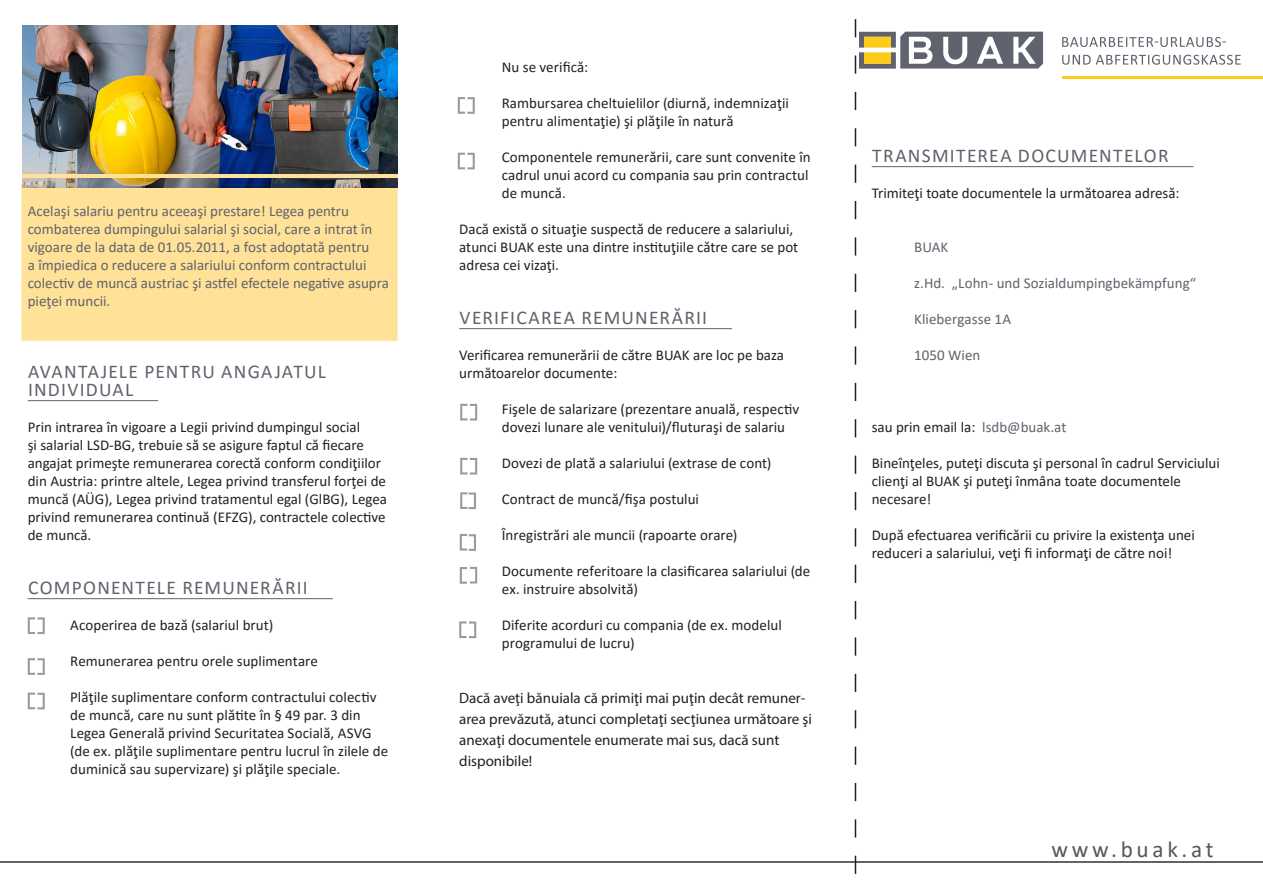
<style>
.page{position:relative;width:1263px;height:893px;background:#fff}
.page>*{position:absolute;margin:0;border:0;box-sizing:border-box;transform-origin:0 0}
.t1{font:23.25px "Calibri";letter-spacing:.16em;color:#57585a}
.Überschriften{font:19.5px/18px "Calibri";letter-spacing:.06em;color:#60626d}
.TEXTEingerückter{font:15px/18px "Calibri";color:#231f20}
.Fliesstext{font:15px/18px "Calibri";color:#231f20}
.Fliesstext-2{font:15px/18px "Calibri";color:#60626d}
.t2{font:15px/21px "Myriad Pro";color:#231f20}
.TEXTEingerückter-2{font:15px "Calibri";letter-spacing:.005em;color:#60626d}
.s1{color:#60626d}
</style>
<div class="page">
<svg style="left:1062px;top:55px;width:179px;height:10px"></svg>
<svg style="left:1062px;top:37px;width:164px;height:10px"></svg>
<hr style="left:1062px;top:76px;width:201px;height:2px;background:#fecb1b">
<hr style="left:0;top:861px;width:1263px;height:1px;background:#60626d">
<div style="left:21px;top:184px;width:376px;height:157px;background:#ffe297;border:2px solid #ffe297"></div>
<hr style="left:459px;top:328px;width:273px;height:1px;background:#60626d">
<hr style="left:872px;top:166px;width:321px;height:1px;background:#60626d">
<hr style="left:28px;top:400px;width:130px;height:1px;background:#60626d">
<hr style="left:28px;top:598px;width:305px;height:1px;background:#60626d">
<svg style="left:28px;top:617px;width:17px;height:17px"></svg>
<svg style="left:28px;top:658px;width:17px;height:17px"></svg>
<svg style="left:28px;top:693px;width:17px;height:16px"></svg>
<svg style="left:458px;top:97px;width:17px;height:17px"></svg>
<svg style="left:458px;top:153px;width:17px;height:16px"></svg>
<svg style="left:460px;top:404px;width:17px;height:17px"></svg>
<svg style="left:460px;top:458px;width:17px;height:17px"></svg>
<svg style="left:460px;top:492px;width:16px;height:17px"></svg>
<svg style="left:460px;top:534px;width:16px;height:17px"></svg>
<svg style="left:460px;top:567px;width:17px;height:17px"></svg>
<svg style="left:855px;top:19px;width:188px;height:855px"></svg>
<svg style="left:459px;top:621px;width:17px;height:17px"></svg>
<img style="left:22px;top:26px;width:376px;height:161px">
<hr style="left:22px;top:175px;width:376px;height:3px;background:#ffe297">
<p class="Fliesstext-2" style="left:28px;top:202px;width:363px">Acelaşi salariu pentru aceeaşi prestare! Legea pentru combaterea dumpingului salarial şi social, care a intrat în vigoare de la data de 01.05.2011, a fost adoptată pentru<br>a împiedica o reducere a salariului conform contractului colectiv de muncă austriac şi astfel efectele negative asupra pieţei muncii.</p>
<p class="Überschriften" style="left:28px;top:362px;width:299px">AVANTAJELE PENTRU ANGAJATUL<br>INDIVIDUAL</p>
<p class="Fliesstext" style="left:28px;top:418px;width:361px">Prin intrarea în vigoare a Legii privind dumpingul social<br>şi salarial LSD-BG, trebuie să se asigure faptul că fiecare angajat primeşte remunerarea corectă conform condiţiilor din Austria: printre altele, Legea privind transferul forţei de muncă (AÜG), Legea privind tratamentul egal (GlBG), Legea privind remunerarea continuă (EFZG), contractele colective de muncă.</p>
<p class="Überschriften" style="left:28px;top:578px;width:281px">COMPONENTELE REMUNERĂRII</p>
<p class="TEXTEingerückter" style="left:70px;top:616px;width:204px">Acoperirea de bază (salariul brut)</p>
<p class="TEXTEingerückter" style="left:70px;top:652px;width:249px">Remunerarea pentru orele suplimentare</p>
<p class="TEXTEingerückter" style="left:70px;top:688px;width:319px">Plăţile suplimentare conform contractului colectiv de muncă, care nu sunt plătite în § 49 par. 3 din Legea Generală privind Securitatea Socială, ASVG (de ex. plăţile suplimentare pentru lucrul în zilele de duminică sau supervizare) şi plăţile speciale.</p>
<p class="TEXTEingerückter" style="left:502px;top:58px;width:88px">Nu se verifică:</p>
<p class="TEXTEingerückter" style="left:502px;top:94px;width:289px">Rambursarea cheltuielilor (diurnă, indemnizaţii pentru alimentaţie) şi plăţile în natură</p>
<p class="TEXTEingerückter" style="left:502px;top:148px;width:310px">Componentele remunerării, care sunt convenite în cadrul unui acord cu compania sau prin contractul de muncă.</p>
<p class="Fliesstext" style="left:459px;top:220px;width:341px">Dacă există o situaţie suspectă de reducere a salariului, atunci BUAK este una dintre instituţiile către care se pot adresa cei vizaţi.</p>
<p class="Überschriften" style="left:460px;top:308px;width:249px">VERIFICAREA REMUNERĂRII</p>
<p class="Fliesstext" style="left:459px;top:346px;width:326px">Verificarea remunerării de către BUAK are loc pe baza următoarelor documente:</p>
<p class="TEXTEingerückter" style="left:502px;top:400px;width:299px">Fişele de salarizare (prezentare anuală, respectiv dovezi lunare ale venitului)/fluturaşi de salariu</p>
<p class="TEXTEingerückter" style="left:502px;top:454px;width:271px">Dovezi de plată a salariului (extrase de cont)</p>
<p class="TEXTEingerückter" style="left:502px;top:490px;width:199px">Contract de muncă/fişa postului</p>
<p class="TEXTEingerückter" style="left:502px;top:526px;width:237px">Înregistrări ale muncii (rapoarte orare)</p>
<p class="TEXTEingerückter" style="left:502px;top:562px;width:310px">Documente referitoare la clasificarea salariului (de ex. instruire absolvită)</p>
<p class="TEXTEingerückter" style="left:502px;top:616px;width:282px">Diferite acorduri cu compania (de ex. modelul programului de lucru)</p>
<p class="t2" style="left:459px;top:687px;width:354px">Dacă aveţi bănuiala că primiţi mai puţin decât remuner&shy;area prevăzută, atunci completaţi secţiunea următoare şi anexaţi documentele enumerate mai sus, dacă sunt disponibile!</p>
<p class="Überschriften" style="left:872px;top:146px;width:298px">TRANSMITEREA DOCUMENTELOR</p>
<p class="Fliesstext" style="left:872px;top:184px;width:309px">Trimiteţi toate documentele la următoarea adresă:</p>
<p class="TEXTEingerückter-2" style="left:914px;top:237px;width:36px">BUAK</p>
<p class="TEXTEingerückter-2" style="left:914px;top:273px;width:283px">z.Hd. „Lohn- und Sozialdumpingbekämpfung“</p>
<p class="TEXTEingerückter-2" style="left:914px;top:309px;width:98px">Kliebergasse 1A</p>
<p class="TEXTEingerückter-2" style="left:914px;top:345px;width:68px">1050 Wien</p>
<p class="Fliesstext" style="left:872px;top:418px;width:196px">sau prin email la: <span class="s1">lsdb@buak.at</span></p>
<p class="Fliesstext" style="left:872px;top:454px;width:350px">Bineînţeles, puteţi discuta şi personal în cadrul Serviciului clienţi al BUAK şi puteţi înmâna toate documentele necesare!</p>
<p class="Fliesstext" style="left:872px;top:526px;width:324px">După efectuarea verificării cu privire la existenţa unei reduceri a salariului, veţi fi informaţi de către noi!</p>
<h1 class="t1" style="left:1051px;top:833px;width:164px">www.buak.at</h1>
</div>
